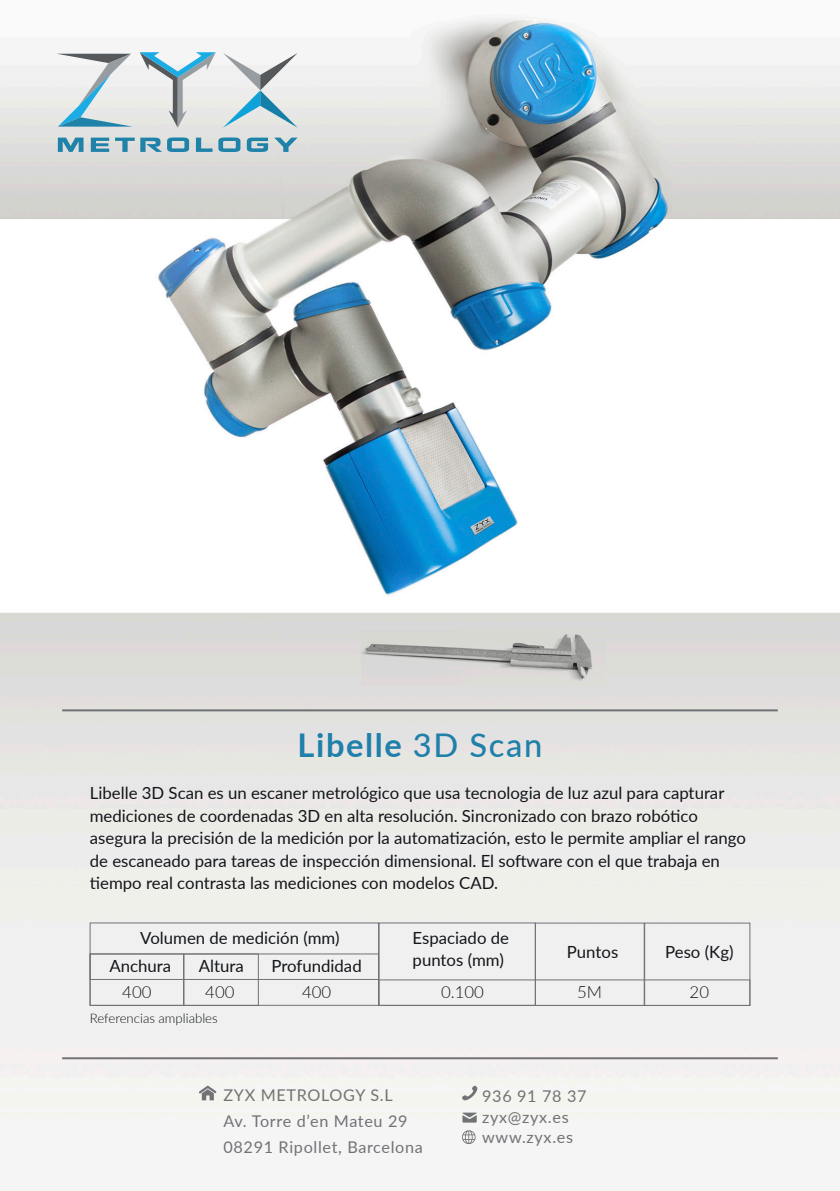
<style>
.page{position:relative;width:840px;height:1191px;background:#fff}
.page>*{position:absolute;margin:0;border:0;box-sizing:border-box;transform-origin:0 0}
.Díptico-Datos{font:700 32.6px "Lato";letter-spacing:.05em;color:#1f80aa}
.Díptico-Texto{font:16.8px/22.4px "Lato";color:#121519}
.Díptico-Texto-2{font:300 16.8px "Lato";color:#121519}
.Díptico-Datos-2{font:16.2px "Lato";letter-spacing:.04em;color:#707275}
.Díptico-Texto-3{font:300 13.2px "Lato";color:#121519}
.s1{font-weight:500}
</style>
<div class="page">
<img style="left:0;top:17px;width:839px;height:1128px">
<svg style="left:462px;top:1112px;width:14px;height:10px"></svg>
<svg style="left:461px;top:1130px;width:14px;height:14px"></svg>
<svg style="left:460px;top:1084px;width:18px;height:17px"></svg>
<svg style="left:199px;top:1085px;width:17px;height:15px"></svg>
<hr style="left:62px;top:709px;width:715px;height:2px;background:#707275">
<hr style="left:62px;top:1057px;width:715px;height:2px;background:#707275">
<svg style="left:140px;top:52px;width:76px;height:76px"></svg>
<svg style="left:56px;top:54px;width:76px;height:73px"></svg>
<svg style="left:223px;top:53px;width:74px;height:75px"></svg>
<svg style="left:58px;top:138px;width:25px;height:14px"></svg>
<svg style="left:91px;top:138px;width:18px;height:14px"></svg>
<svg style="left:115px;top:137px;width:74px;height:15px"></svg>
<svg style="left:196px;top:138px;width:16px;height:14px"></svg>
<svg style="left:218px;top:137px;width:22px;height:15px"></svg>
<svg style="left:247px;top:138px;width:21px;height:14px"></svg>
<svg style="left:274px;top:138px;width:23px;height:14px"></svg>
<div style="left:90px;top:922px;width:288px;height:83px;border:1px solid #707275"></div>
<div style="left:90px;top:953px;width:94px;height:52px;border:1px solid #707275"></div>
<div style="left:184px;top:953px;width:74px;height:52px;border:1px solid #707275"></div>
<div style="left:378px;top:979px;width:371px;height:26px;border:1px solid #707275"></div>
<div style="left:378px;top:922px;width:157px;height:83px;border:1px solid #707275"></div>
<div style="left:644px;top:923px;width:105px;height:82px;border:1px solid #707275"></div>
<div style="left:535px;top:923px;width:109px;height:82px;border:1px solid #707275"></div>
<p class="Díptico-Datos" style="left:297px;top:721px;width:246px">Libelle <span class="s1">3D Scan</span></p>
<p class="Díptico-Texto" style="left:90px;top:781px;width:657px">Libelle 3D Scan es un escaner metrológico que usa tecnologia de luz azul para capturar mediciones de coordenadas 3D en alta resolución. Sincronizado con brazo robótico asegura la precisión de la medición por la automatización, esto le permite ampliar el rango de escaneado para tareas de inspección dimensional. El software con el que trabaja en tiempo real contrasta las mediciones con modelos CAD.</p>
<p class="Díptico-Texto" style="left:140px;top:926px;width:201px">Volumen de medición (mm)</p>
<p class="Díptico-Texto" style="left:412px;top:926px;width:98px">Espaciado de puntos (mm)</p>
<p class="Díptico-Texto" style="left:566px;top:940px;width:53px">Puntos</p>
<p class="Díptico-Texto" style="left:664px;top:940px;width:70px">Peso (Kg)</p>
<p class="Díptico-Texto" style="left:109px;top:954px;width:63px">Anchura</p>
<p class="Díptico-Texto-2" style="left:122px;top:980px;width:31px">400</p>
<p class="Díptico-Texto-2" style="left:205px;top:980px;width:31px">400</p>
<p class="Díptico-Texto" style="left:199px;top:954px;width:46px">Altura</p>
<p class="Díptico-Texto" style="left:271px;top:954px;width:92px">Profundidad</p>
<p class="Díptico-Texto-2" style="left:302px;top:980px;width:31px">400</p>
<p class="Díptico-Texto-2" style="left:441px;top:980px;width:44px">0.100</p>
<p class="Díptico-Texto-2" style="left:576px;top:980px;width:26px">5M</p>
<p class="Díptico-Texto-2" style="left:689px;top:980px;width:21px">20</p>
<p class="Díptico-Texto-3" style="left:90px;top:1009px;width:129px">Referencias ampliables</p>
<p class="Díptico-Datos-2" style="left:223px;top:1083px;width:170px">ZYX METROLOGY S.L</p>
<p class="Díptico-Datos-2" style="left:482px;top:1084px;width:106px">936 91 78 37</p>
<p class="Díptico-Datos-2" style="left:223px;top:1109px;width:185px">Av. Torre d’en Mateu 29</p>
<p class="Díptico-Datos-2" style="left:223px;top:1135px;width:201px">08291 Ripollet, Barcelona</p>
<p class="Díptico-Datos-2" style="left:482px;top:1105px;width:88px">zyx@zyx.es</p>
<p class="Díptico-Datos-2" style="left:482px;top:1125px;width:92px">www.zyx.es</p>
</div>
